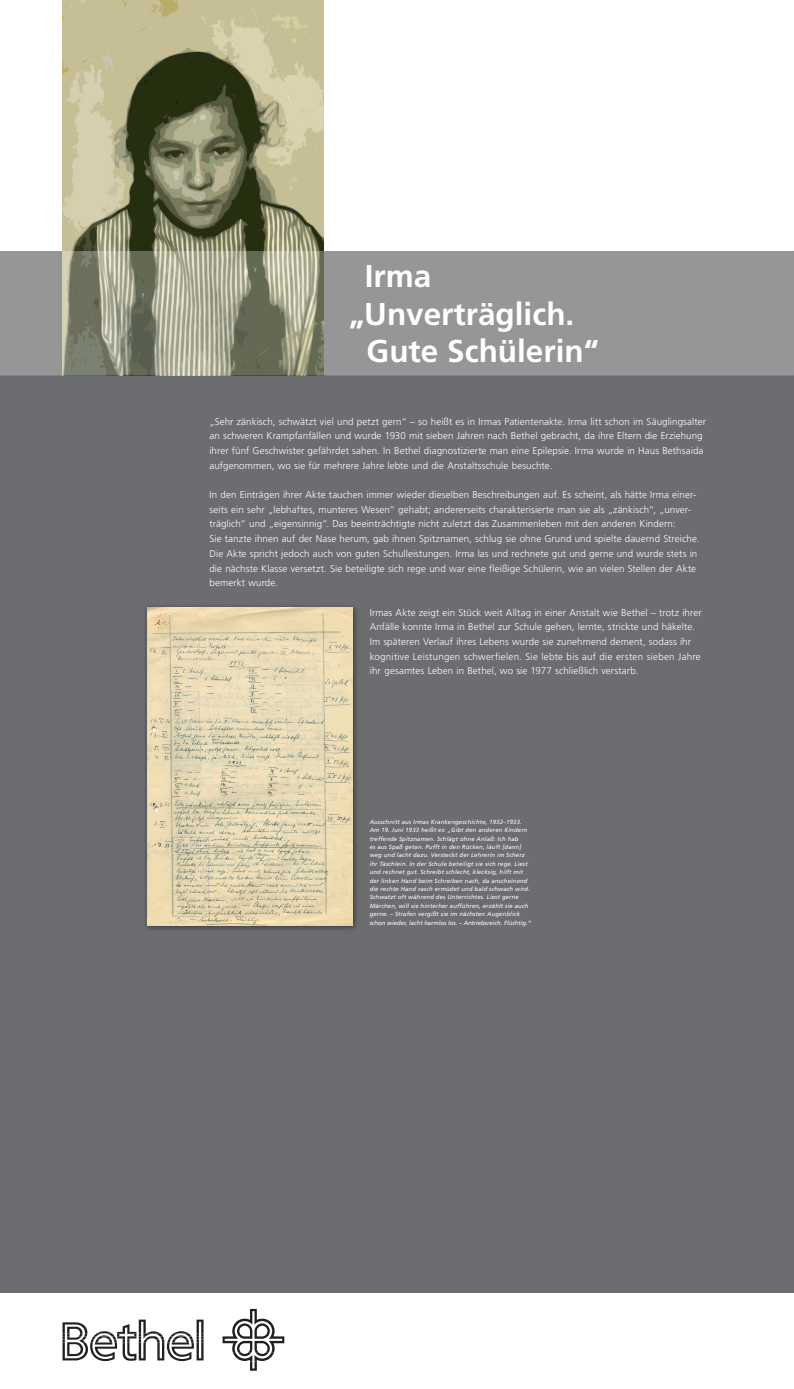
<style>
.page{position:relative;width:794px;height:1389px;background:#fff}
.page>*{position:absolute;margin:0;border:0;box-sizing:border-box;transform-origin:0 0}
.t1{font:700 31.5px "Frutiger LT Std";color:#fff}
.t2{font:300 9.8px/14.7px "Frutiger LT Std";letter-spacing:.01em;color:#fff}
.t3{font:italic 5.95px/8.4px "Frutiger LT Pro";letter-spacing:.025em;color:#fff}
</style>
<div class="page">
<div style="left:0;top:251px;width:794px;height:1042px;background:#6c6d70"></div>
<svg style="left:222px;top:1309px;width:62px;height:62px"></svg>
<svg style="left:63px;top:1320px;width:140px;height:41px"></svg>
<img style="left:63px;top:0;width:260px;height:251px">
<svg style="left:0;top:251px;width:794px;height:125px;background:#969691"></svg>
<div style="left:143px;top:603px;width:217px;height:330px;background:#231f20;opacity:.7"></div>
<img style="left:147px;top:608px;width:206px;height:318px">
<p class="t1" style="left:365px;top:257px;width:68px">Irma</p>
<p class="t1" style="left:349px;top:295px;width:227px">„Unverträglich.</p>
<p class="t1" style="left:366px;top:333px;width:234px">Gute Schülerin“</p>
<p class="t2" style="left:209px;top:414px;width:498px">„Sehr zänkisch, schwätzt viel und petzt gern“ – so heißt es in Irmas Patientenakte. Irma litt schon im Säuglingsalter an schweren Krampfanfällen und wurde 1930 mit sieben Jahren nach Bethel gebracht, da ihre Eltern die Erziehung ihrer fünf Geschwister gefährdet sahen. In Bethel diagnostizierte man eine Epilepsie. Irma wurde in Haus Bethsaida aufgenommen, wo sie für mehrere Jahre lebte und die Anstaltsschule besuchte.</p>
<p class="t2" style="left:209px;top:487px;width:491px">In den Einträgen ihrer Akte tauchen immer wieder dieselben Beschreibungen auf. Es scheint, als hätte Irma einer&shy;seits ein sehr „lebhaftes, munteres Wesen“ gehabt; andererseits charakterisierte man sie als „zänkisch“, „unver&shy;träglich“ und „eigensinnig“. Das beeinträchtigte nicht zuletzt das Zusammenleben mit den anderen Kindern:<br>Sie tanzte ihnen auf der Nase herum, gab ihnen Spitznamen, schlug sie ohne Grund und spielte dauernd Streiche.<br>Die Akte spricht jedoch auch von guten Schulleistungen. Irma las und rechnete gut und gerne und wurde stets in die nächste Klasse versetzt. Sie beteiligte sich rege und war eine fleißige Schülerin, wie an vielen Stellen der Akte bemerkt wurde.</p>
<p class="t2" style="left:370px;top:605px;width:333px">Irmas Akte zeigt ein Stück weit Alltag in einer Anstalt wie Bethel – trotz ihrer Anfälle konnte Irma in Bethel zur Schule gehen, lernte, strickte und häkelte.<br>Im späteren Verlauf ihres Lebens wurde sie zunehmend dement, sodass ihr kognitive Leistungen schwerfielen. Sie lebte bis auf die ersten sieben Jahre ihr gesamtes Leben in Bethel, wo sie 1977 schließlich verstarb.</p>
<p class="t3" style="left:370px;top:817px;width:163px">Ausschnitt aus Irmas Krankengeschichte, 1932–1933.<br>Am 19. Juni 1933 heißt es: „Gibt den anderen Kindern treffende Spitznamen. Schlägt ohne Anlaß: Ich hab<br>es aus Spaß getan. Pufft in den Rücken, läuft [dann] weg und lacht dazu. Versteckt der Lehrerin im Scherz ihr Täschlein. In der Schule beteiligt sie sich rege. Liest und rechnet gut. Schreibt schlecht, klecksig, hilft mit der linken Hand beim Schreiben nach, da anscheinend die rechte Hand rasch ermüdet und bald schwach wird.<br>Schwatzt oft während des Unterrichtes. Liest gerne Märchen, will sie hinterher aufführen, erzählt sie auch gerne. – Strafen vergißt sie im nächsten Augenblick schon wieder, lacht harmlos los. – Antriebsreich. Flüchtig.“</p>
</div>
